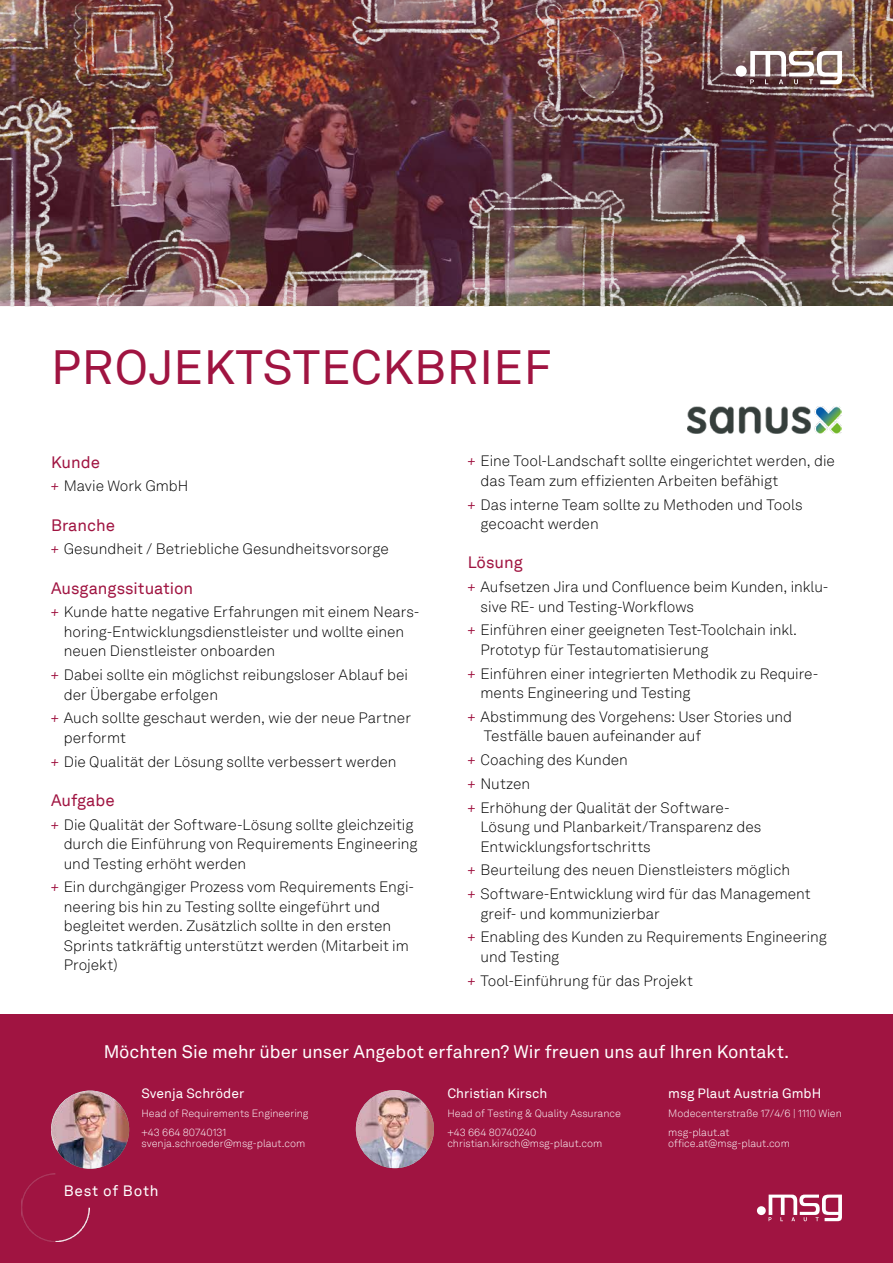
<style>
.page{position:relative;width:893px;height:1263px;background:#fff}
.page>*{position:absolute;margin:0;border:0;box-sizing:border-box;transform-origin:0 0}
.t1{font:48px "Akkurat LLTT";letter-spacing:.01em;color:#a01441}
.t2{font:18px "Akkurat LL";letter-spacing:-.005em;color:#fff}
.t3{font:16.5px "Akkurat LLTT";color:#a01441}
.t4{font:300 15px/19.5px "Akkurat LLTT";color:#000}
.t5{font:15px "Akkurat LLTT";letter-spacing:.05em;color:#fff}
.t6{font:13.5px "Akkurat LLTT";color:#fff}
.t7{font:300 10.5px/19px "Akkurat LLTT";color:#fff}
.s1{font-family:"Mistral";font-weight:400;color:#a01441}
</style>
<div class="page">
<img style="left:688px;top:406px;width:154px;height:27px">
<img style="left:0;top:0;width:893px;height:306px">
<div style="left:736px;top:66px;width:11px;height:11px;background:#fff;border-radius:50%"></div>
<svg style="left:750px;top:51px;width:92px;height:33px"></svg>
<div style="left:0;top:1014px;width:893px;height:249px;background:#a01441"></div>
<img style="left:21px;top:1174px;width:68px;height:68px">
<div style="left:757px;top:1206px;width:9px;height:9px;background:#fff;border-radius:50%"></div>
<svg style="left:769px;top:1194px;width:73px;height:27px"></svg>
<img style="left:51px;top:1090px;width:78px;height:79px;border-radius:39px">
<img style="left:356px;top:1090px;width:78px;height:78px;border-radius:39px">
<h1 class="t1" style="left:51px;top:331px;width:502px">PROJEKTSTECKBRIEF</h1>
<p class="t3" style="left:51px;top:449px;width:51px">Kunde</p>
<p class="t4" style="left:51px;top:476px;width:139px"><span class="s1">+</span> Mavie Work GmbH</p>
<p class="t3" style="left:51px;top:512px;width:66px">Branche</p>
<p class="t4" style="left:51px;top:539px;width:339px"><span class="s1">+</span> Gesundheit / Betriebliche Gesundheitsvorsorge</p>
<p class="t3" style="left:51px;top:575px;width:144px">Ausgangssituation</p>
<p class="t4" style="left:64px;top:602px;width:357px;text-indent:-13px"><span class="s1">+</span> Kunde hatte negative Erfahrungen mit einem Nears&shy;horing-Entwicklungsdienstleister und wollte einen neuen Dienstleister onboarden</p>
<p class="t4" style="left:64px;top:665px;width:346px;text-indent:-13px"><span class="s1">+</span> Dabei sollte ein möglichst reibungsloser Ablauf bei der Übergabe erfolgen</p>
<p class="t4" style="left:64px;top:708px;width:349px;text-indent:-13px"><span class="s1">+</span> Auch sollte geschaut werden, wie der neue Partner performt</p>
<p class="t4" style="left:51px;top:751px;width:347px"><span class="s1">+</span> Die Qualität der Lösung sollte verbessert werden</p>
<p class="t3" style="left:51px;top:788px;width:65px">Aufgabe</p>
<p class="t4" style="left:64px;top:814px;width:355px;text-indent:-13px"><span class="s1">+</span> Die Qualität der Software-Lösung sollte gleichzeitig durch die Einführung von Requirements Engineering und Testing erhöht werden</p>
<p class="t4" style="left:64px;top:877px;width:352px;text-indent:-13px"><span class="s1">+</span> Ein durchgängiger Prozess vom Requirements Engi&shy;neering bis hin zu Testing sollte eingeführt und begleitet werden. Zusätzlich sollte in den ersten Sprints tatkräftig unterstützt werden (Mitarbeit im Projekt)</p>
<p class="t4" style="left:480px;top:451px;width:356px;text-indent:-13px"><span class="s1">+</span> Eine Tool-Landschaft sollte eingerichtet werden, die das Team zum effizienten Arbeiten befähigt</p>
<p class="t4" style="left:480px;top:494px;width:324px;text-indent:-13px"><span class="s1">+</span> Das interne Team sollte zu Methoden und Tools gecoacht werden</p>
<p class="t3" style="left:468px;top:550px;width:57px">Lösung</p>
<p class="t4" style="left:480px;top:577px;width:349px;text-indent:-13px"><span class="s1">+</span> Aufsetzen Jira und Confluence beim Kunden, inklu&shy;sive RE- und Testing-Workflows</p>
<p class="t4" style="left:480px;top:620px;width:318px;text-indent:-13px"><span class="s1">+</span> Einführen einer geeigneten Test-Toolchain inkl.<br>Prototyp für Testautomatisierung</p>
<p class="t4" style="left:480px;top:663px;width:339px;text-indent:-13px"><span class="s1">+</span> Einführen einer integrierten Methodik zu Require&shy;ments Engineering und Testing</p>
<p class="t4" style="left:484px;top:706px;width:310px;text-indent:-16px"><span class="s1">+</span> Abstimmung des Vorgehens: User Stories und<br>Testfälle bauen aufeinander auf</p>
<p class="t4" style="left:468px;top:748px;width:263px;line-height:23.7px"><span class="s1">+</span> Coaching des Kunden<br><span class="s1">+</span> Nutzen<br><span class="s1">+</span> Erhöhung der Qualität der Software-</p>
<p class="t4" style="left:480px;top:817px;width:282px">Lösung und Planbarkeit/Transparenz des<br>Entwicklungsfortschritts</p>
<p class="t4" style="left:468px;top:858px;width:344px;line-height:23.7px"><span class="s1">+</span> Beurteilung des neuen Dienstleisters möglich<br><span class="s1">+</span> Software-Entwicklung wird für das Management</p>
<p class="t4" style="left:468px;top:901px;width:361px;line-height:23.7px;text-indent:13px">greif- und kommunizierbar<br><span class="s1">+</span> Enabling des Kunden zu Requirements Engineering</p>
<p class="t4" style="left:468px;top:944px;width:227px;line-height:23.7px;text-indent:13px">und Testing<br><span class="s1">+</span> Tool-Einführung für das Projekt</p>
<p class="t2" style="left:104px;top:1038px;width:687px">Möchten Sie mehr über unser Angebot erfahren? Wir freuen uns auf Ihren Kontakt.</p>
<p class="t6" style="left:141px;top:1083px;width:104px">Svenja Schröder</p>
<p class="t7" style="left:141px;top:1103px;width:169px">Head of Requirements Engineering +43 664 80740131</p>
<p class="t7" style="left:141px;top:1133px;width:165px">svenja.schroeder@msg-plaut.com</p>
<p class="t5" style="left:64px;top:1179px;width:96px">Best of Both</p>
<p class="t6" style="left:447px;top:1083px;width:101px">Christian Kirsch</p>
<p class="t7" style="left:447px;top:1103px;width:175px">Head of Testing &amp; Quality Assurance +43 664 80740240</p>
<p class="t7" style="left:447px;top:1133px;width:156px">christian.kirsch@msg-plaut.com</p>
<p class="t6" style="left:668px;top:1083px;width:155px">msg Plaut Austria GmbH</p>
<p class="t7" style="left:668px;top:1103px;width:175px">Modecenterstraße 17/4/6 | 1110 Wien msg-plaut.at</p>
<p class="t7" style="left:668px;top:1133px;width:123px">office.at@msg-plaut.com</p>
</div>
